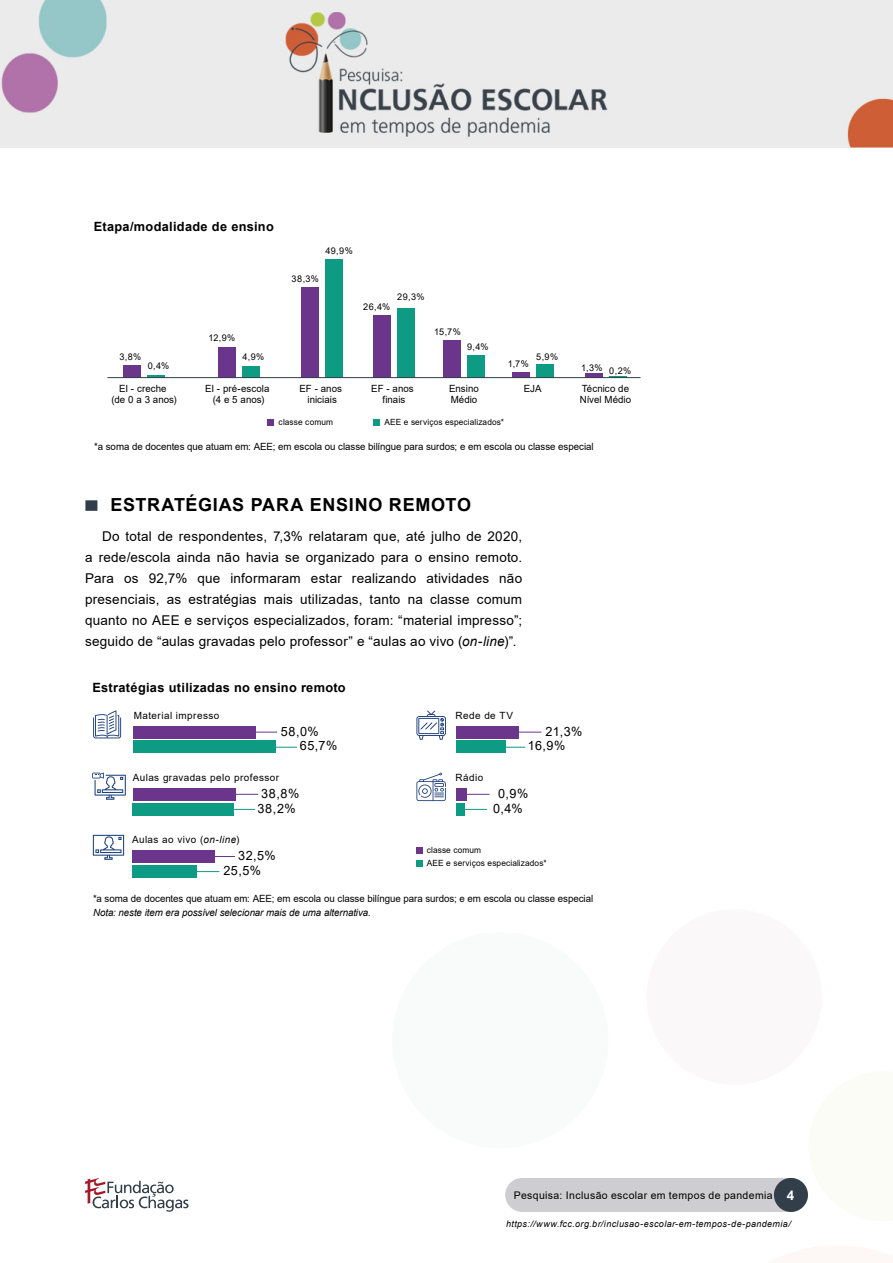
<style>
.page{position:relative;width:893px;height:1263px;background:#fff}
.page>*{position:absolute;margin:0;border:0;box-sizing:border-box;transform-origin:0 0}
.subtitulo{font:700 18px "Arial";letter-spacing:.04em;color:#000}
.t1{font:13.5px/21px "Arial";letter-spacing:.015em;color:#000;text-align:justify}
.Image{font:700 12.75px "Arial";letter-spacing:.025em;color:#000}
.Image-2{font:12.75px/14.4px "Arial";letter-spacing:.045em;color:#000}
.t2{font:10.5px "Arial";letter-spacing:.035em;color:#000}
.Image-3{font:9.9px/11.4px "Arial";color:#000;text-align:center}
.Image-4{font:9.9px "Arial";letter-spacing:.04em;color:#000}
.Image-5{font:9.9px "Arial";letter-spacing:.045em;color:#000}
.Image-6{font:9.15px "Arial";letter-spacing:.045em;color:#000}
.t3{font:italic 9px "Arial";letter-spacing:.04em;color:#000}
.Image-7{font:8.55px "Arial";letter-spacing:.01em;color:#000}
.s1{font-style:italic}
.s2{font-weight:700;font-size:13.5px;color:#fff}
</style>
<div class="page">
<div style="left:505px;top:1178px;width:303px;height:34px;background:#cecdd1;border-radius:17px"></div>
<svg style="left:85px;top:1178px;width:104px;height:34px"></svg>
<img style="left:0;top:0;width:893px;height:147px">
<div style="left:85px;top:500px;width:12px;height:11px;background:#323e49"></div>
<div style="left:457px;top:803px;width:8px;height:12px;background:#0d9b84"></div>
<div style="left:457px;top:788px;width:10px;height:13px;background:#6a358b"></div>
<svg style="left:467px;top:794px;width:23px;height:1px"></svg>
<svg style="left:465px;top:809px;width:22px;height:1px"></svg>
<svg style="left:416px;top:773px;width:30px;height:28px"></svg>
<svg style="left:416px;top:710px;width:30px;height:30px"></svg>
<div style="left:456px;top:740px;width:50px;height:13px;background:#0d9b84"></div>
<div style="left:456px;top:726px;width:63px;height:12px;background:#6a358b"></div>
<svg style="left:519px;top:732px;width:22px;height:1px"></svg>
<hr style="left:481px;top:747px;width:44px;height:1px;background:#0d9b84">
<svg style="left:93px;top:835px;width:31px;height:25px"></svg>
<div style="left:132px;top:865px;width:65px;height:13px;background:#0d9b84"></div>
<div style="left:132px;top:850px;width:83px;height:13px;background:#6a358b"></div>
<svg style="left:215px;top:856px;width:20px;height:1px"></svg>
<svg style="left:197px;top:871px;width:22px;height:1px"></svg>
<svg style="left:92px;top:773px;width:34px;height:27px"></svg>
<div style="left:133px;top:803px;width:101px;height:12px;background:#0d9b84"></div>
<div style="left:133px;top:788px;width:103px;height:13px;background:#6a358b"></div>
<svg style="left:236px;top:794px;width:22px;height:1px"></svg>
<svg style="left:234px;top:809px;width:21px;height:1px"></svg>
<svg style="left:93px;top:710px;width:28px;height:28px"></svg>
<div style="left:134px;top:740px;width:142px;height:13px;background:#0d9b84"></div>
<div style="left:134px;top:726px;width:122px;height:12px;background:#6a358b"></div>
<svg style="left:256px;top:732px;width:21px;height:1px"></svg>
<svg style="left:276px;top:747px;width:21px;height:1px"></svg>
<div style="left:416px;top:861px;width:7px;height:6px;background:#0d9b84"></div>
<div style="left:416px;top:847px;width:7px;height:6px;background:#6a358b"></div>
<svg style="left:374px;top:419px;width:6px;height:6px"></svg>
<svg style="left:268px;top:419px;width:6px;height:6px"></svg>
<hr style="left:147px;top:375px;width:18px;height:3px;background:#0d9b84">
<div style="left:123px;top:365px;width:18px;height:13px;background:#6a358b"></div>
<div style="left:242px;top:366px;width:17px;height:12px;background:#0d9b84"></div>
<div style="left:218px;top:347px;width:18px;height:31px;background:#6a358b"></div>
<div style="left:325px;top:259px;width:18px;height:119px;background:#0d9b84"></div>
<div style="left:301px;top:287px;width:18px;height:91px;background:#6a358b"></div>
<div style="left:397px;top:308px;width:18px;height:70px;background:#0d9b84"></div>
<div style="left:373px;top:315px;width:18px;height:63px;background:#6a358b"></div>
<div style="left:467px;top:355px;width:18px;height:23px;background:#0d9b84"></div>
<div style="left:443px;top:340px;width:18px;height:38px;background:#6a358b"></div>
<div style="left:536px;top:364px;width:17px;height:14px;background:#0d9b84"></div>
<div style="left:512px;top:372px;width:17px;height:6px;background:#6a358b"></div>
<svg style="left:609px;top:376px;width:17px;height:1px"></svg>
<div style="left:585px;top:373px;width:17px;height:5px;background:#6a358b"></div>
<hr style="left:108px;top:377px;width:532px;height:1px;background:#343f4a">
<svg style="left:774px;top:1177px;width:34px;height:35px"></svg>
<p class="Image" style="left:94px;top:218px;width:182px">Etapa/modalidade de ensino</p>
<p class="Image-6" style="left:119px;top:350px;width:23px">3,8%</p>
<p class="Image-6" style="left:148px;top:359px;width:23px">0,4%</p>
<p class="Image-6" style="left:208px;top:332px;width:28px">12,9%</p>
<p class="Image-6" style="left:242px;top:351px;width:23px">4,9%</p>
<p class="Image-6" style="left:325px;top:244px;width:29px">49,9%</p>
<p class="Image-6" style="left:292px;top:272px;width:29px">38,3%</p>
<p class="Image-6" style="left:397px;top:290px;width:29px">29,3%</p>
<p class="Image-6" style="left:363px;top:300px;width:29px">26,4%</p>
<p class="Image-6" style="left:434px;top:326px;width:28px">15,7%</p>
<p class="Image-6" style="left:467px;top:341px;width:23px">9,4%</p>
<p class="Image-6" style="left:508px;top:358px;width:23px">1,7%</p>
<p class="Image-6" style="left:536px;top:350px;width:23px">5,9%</p>
<p class="Image-6" style="left:581px;top:363px;width:52px">1,3% 0,2%</p>
<p class="Image-3" style="left:112px;top:382px;width:67px">EI - creche<br>(de 0 a 3 anos)</p>
<p class="Image-3" style="left:205px;top:382px;width:66px">EI - pré-escola (4 e 5 anos)</p>
<p class="Image-3" style="left:300px;top:382px;width:44px">EF - anos iniciais</p>
<p class="Image-3" style="left:371px;top:382px;width:44px">EF - anos finais</p>
<p class="Image-3" style="left:449px;top:382px;width:31px;text-align:left">Ensino<br>Médio</p>
<p class="Image-3" style="left:524px;top:382px;width:19px">EJA</p>
<p class="Image-3" style="left:580px;top:382px;width:53px;text-align:left">Técnico de<br>Nível Médio</p>
<p class="Image-7" style="left:279px;top:416px;width:56px">classe comum</p>
<p class="Image-7" style="left:384px;top:416px;width:121px">AEE e serviços especializados*</p>
<p class="Image-3" style="left:94px;top:441px;width:501px">*a soma de docentes que atuam em: AEE; em escola ou classe bilíngue para surdos; e em escola ou classe especial</p>
<p class="subtitulo" style="left:111px;top:492px;width:362px">ESTRATÉGIAS PARA ENSINO REMOTO</p>
<p class="t1" style="left:85px;top:525px;width:439px;text-indent:17px">Do total de respondentes, 7,3% relataram que, até julho de 2020, a rede/escola ainda não havia se organizado para o ensino remoto.<br>Para os 92,7% que informaram estar realizando atividades não presenciais, as estratégias mais utilizadas, tanto na classe comum quanto no AEE e serviços especializados, foram: “material impresso”; seguido de “aulas gravadas pelo professor” e “aulas ao vivo (<span class="s1">on-line</span>)”.</p>
<p class="Image" style="left:92px;top:679px;width:255px">Estratégias utilizadas no ensino remoto</p>
<p class="Image-5" style="left:134px;top:709px;width:87px">Material impresso</p>
<p class="Image-3" style="left:456px;top:710px;width:59px">Rede de TV</p>
<p class="Image-2" style="left:300px;top:724px;width:39px;text-indent:-19px">58,0%<br>65,7%</p>
<p class="Image-2" style="left:528px;top:724px;width:56px;text-indent:18px">21,3%<br>16,9%</p>
<p class="Image-4" style="left:133px;top:771px;width:148px">Aulas gravadas pelo professor</p>
<p class="Image-2" style="left:257px;top:786px;width:43px">38,8%<br>38,2%</p>
<p class="Image-3" style="left:456px;top:772px;width:29px">Rádio</p>
<p class="Image-2" style="left:493px;top:786px;width:37px;text-align:center">0,9%<br>0,4%</p>
<p class="Image-4" style="left:132px;top:833px;width:109px">Aulas ao vivo (<span class="s1">on-line</span>)</p>
<p class="Image-2" style="left:223px;top:849px;width:54px;text-indent:15px">32,5%<br>25,5%</p>
<p class="Image-7" style="left:427px;top:844px;width:56px">classe comum</p>
<p class="Image-7" style="left:427px;top:857px;width:121px">AEE e serviços especializados*</p>
<p class="Image-3" style="left:93px;top:891px;width:502px;line-height:14.7px;text-align:left">*a soma de docentes que atuam em: AEE; em escola ou classe bilíngue para surdos; e em escola ou classe especial<br><span class="s1">Nota: neste item era possível selecionar mais de uma alternativa.</span></p>
<p class="t2" style="left:514px;top:1188px;width:282px">Pesquisa: Inclusão escolar em tempos de pandemia <span class="s2">4</span></p>
<p class="t3" style="left:506px;top:1218px;width:286px">https://www.fcc.org.br/inclusao-escolar-em-tempos-de-pandemia/</p>
</div>
